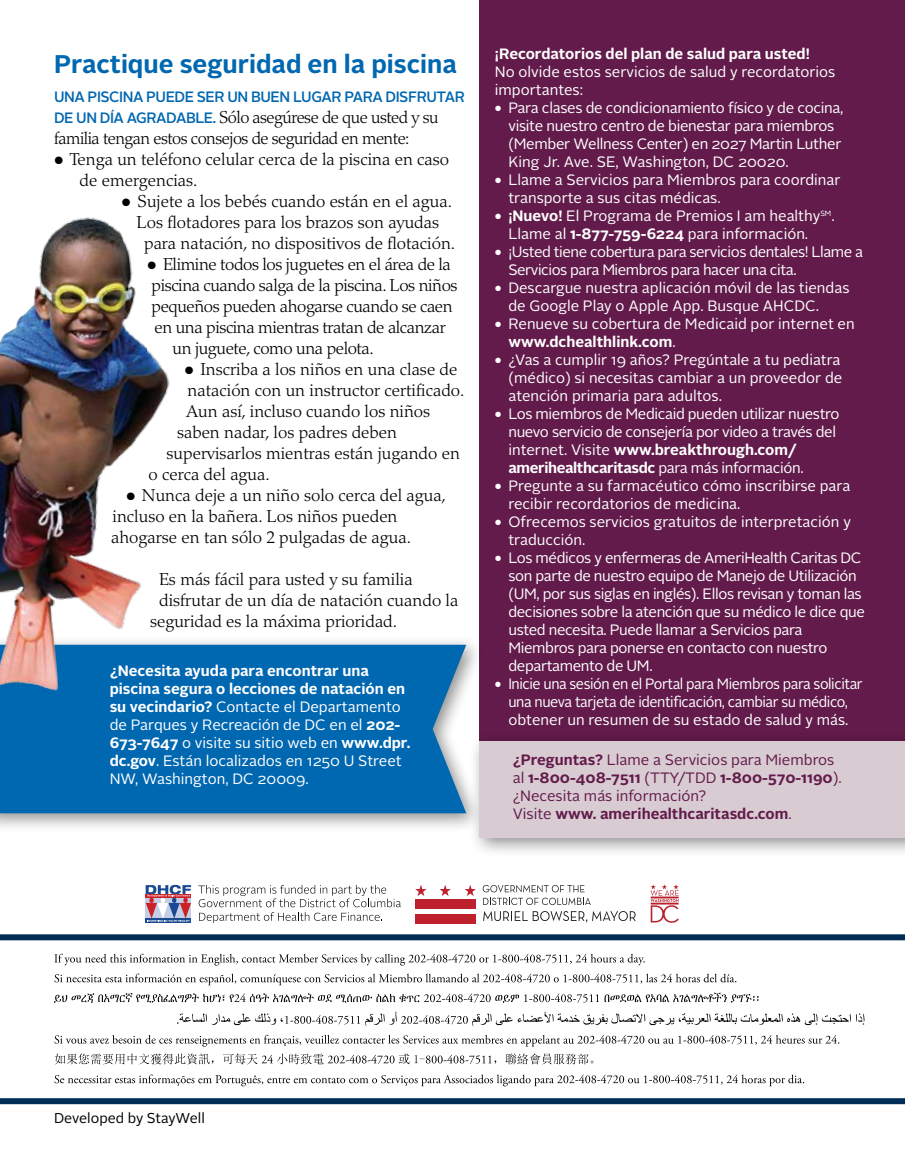
<style>
.page{position:relative;width:905px;height:1175px;background:#fff}
.page>*{position:absolute;margin:0;border:0;box-sizing:border-box;transform-origin:0 0}
.t1{font:700 25.5px "Alright Sans";color:#0067b1}
.t2{font:300 17.25px/21px "Palatino LT Std";color:#000}
.t3{font:300 17.25px "Palatino LT Std";letter-spacing:-.025em;color:#000}
.t4{font:300 17.25px/21px "Palatino LT Std";letter-spacing:-.03em;color:#000}
.t5{font:15px/18px "Alright Sans";color:#fff}
.t6{font:15px/18px "Alright Sans";letter-spacing:-.02em;color:#fff}
.t7{font:15px/18px "Alright Sans";letter-spacing:-.02em;color:#fff;text-align:center;scale:.96 1}
.t8{font:15px/18px "Alright Sans";color:#621b4b}
.t9{font:500 15px "Alright Sans";letter-spacing:-.03em;color:#0067b1}
.t10{font:700 15px "Alright Sans";color:#fff}
.t11{font:14.25px "Alright Sans";color:#000}
.s1{font-family:"Alright Sans";font-weight:500;font-size:15px;color:#0067b1}
.s2{font-family:"Alright Sans";font-weight:500;font-size:10.5px}
.s3{font-weight:700}
.s4{font-weight:500;font-size:7.5px}
</style>
<div class="page">
<div style="left:479px;top:0;width:425px;height:837px;background:#621b4b"></div>
<div style="left:0;top:634px;width:484px;height:199px;background:#000;opacity:.45"></div>
<div style="left:0;top:644px;width:466px;height:169px;background:#0067b1"></div>
<svg style="left:198px;top:884px;width:203px;height:39px"></svg>
<svg style="left:146px;top:921px;width:45px;height:2px"></svg>
<svg style="left:146px;top:884px;width:45px;height:37px"></svg>
<svg style="left:415px;top:885px;width:11px;height:11px"></svg>
<svg style="left:439px;top:885px;width:12px;height:11px"></svg>
<svg style="left:464px;top:885px;width:12px;height:11px"></svg>
<div style="left:415px;top:900px;width:60px;height:9px;background:#be202e"></div>
<div style="left:415px;top:914px;width:60px;height:9px;background:#be202e"></div>
<svg style="left:483px;top:911px;width:152px;height:11px"></svg>
<svg style="left:482px;top:885px;width:108px;height:20px"></svg>
<svg style="left:650px;top:884px;width:28px;height:39px"></svg>
<svg style="left:54px;top:1074px;width:750px;height:12px"></svg>
<svg style="left:55px;top:1053px;width:538px;height:11px"></svg>
<svg style="left:54px;top:1034px;width:785px;height:12px"></svg>
<svg style="left:177px;top:1011px;width:687px;height:15px"></svg>
<svg style="left:54px;top:992px;width:704px;height:11px"></svg>
<svg style="left:54px;top:973px;width:682px;height:12px"></svg>
<svg style="left:54px;top:953px;width:590px;height:12px"></svg>
<div style="left:0;top:1098px;width:904px;height:6px;background:#002d56"></div>
<div style="left:0;top:934px;width:904px;height:6px;background:#002d56"></div>
<img style="left:0;top:217px;width:178px;height:479px">
<div style="left:468px;top:730px;width:436px;height:127px;background:#000;opacity:.45"></div>
<div style="left:479px;top:741px;width:425px;height:96px;background:#d9cbd2"></div>
<h1 class="t1" style="left:54px;top:47px;width:404px">Practique seguridad en la piscina</h1>
<p class="t9" style="left:54px;top:86px;width:412px">UNA PISCINA PUEDE SER UN BUEN LUGAR PARA DISFRUTAR</p>
<p class="t4" style="left:54px;top:107px;width:386px"><span class="s1">DE UN DÍA AGRADABLE.</span> Sólo asegúrese de que usted y su familia tengan estos consejos de seguridad en mente:</p>
<p class="t2" style="left:80px;top:149px;width:371px;text-indent:-26px"><span class="s2">●</span> Tenga un teléfono celular cerca de la piscina en caso de emergencias.</p>
<p class="t2" style="left:122px;top:191px;width:332px"><span class="s2">●</span> Sujete a los bebés cuando están en el agua.</p>
<p class="t2" style="left:136px;top:212px;width:304px">Los flotadores para los brazos son ayudas</p>
<p class="t2" style="left:144px;top:233px;width:313px">para natación, no dispositivos de flotación.</p>
<p class="t3" style="left:147px;top:254px;width:305px"><span class="s2">●</span> Elimine todos los juguetes en el área de la</p>
<p class="t3" style="left:151px;top:275px;width:307px">piscina cuando salga de la piscina. Los niños</p>
<p class="t3" style="left:151px;top:296px;width:302px">pequeños pueden ahogarse cuando se caen</p>
<p class="t3" style="left:154px;top:317px;width:293px">en una piscina mientras tratan de alcanzar</p>
<p class="t3" style="left:172px;top:338px;width:203px">un juguete, como una pelota.</p>
<p class="t2" style="left:184px;top:359px;width:274px"><span class="s2">●</span> Inscriba a los niños en una clase de</p>
<p class="t2" style="left:188px;top:380px;width:278px">natación con un instructor certificado.</p>
<p class="t2" style="left:186px;top:401px;width:246px">Aun así, incluso cuando los niños</p>
<p class="t2" style="left:177px;top:422px;width:221px">saben nadar, los padres deben</p>
<p class="t2" style="left:166px;top:443px;width:295px">supervisarlos mientras están jugando en</p>
<p class="t2" style="left:149px;top:464px;width:123px">o cerca del agua.</p>
<p class="t2" style="left:111px;top:485px;width:336px;text-indent:15px"><span class="s2">●</span> Nunca deje a un niño solo cerca del agua, incluso en la bañera. Los niños pueden ahogarse en tan sólo 2 pulgadas de agua.</p>
<p class="t2" style="left:159px;top:569px;width:255px">Es más fácil para usted y su familia</p>
<p class="t2" style="left:159px;top:590px;width:301px">disfrutar de un día de natación cuando la</p>
<p class="t2" style="left:150px;top:611px;width:249px">seguridad es la máxima prioridad.</p>
<p class="t5" style="left:110px;top:662px;width:302px"><span class="s3">¿Necesita ayuda para encontrar una piscina segura o lecciones de natación en su vecindario?</span> Contacte el Departamento de Parques y Recreación de DC en el <span class="s3">202- 673-7647</span> o visite su sitio web en <span class="s3">www.dpr. dc.gov</span>. Están localizados en 1250 U Street NW, Washington, DC 20009.</p>
<p class="t10" style="left:495px;top:43px;width:316px">¡Recordatorios del plan de salud para usted!</p>
<p class="t5" style="left:495px;top:63px;width:342px">No olvide estos servicios de salud y recordatorios importantes:</p>
<p class="t6" style="left:508px;top:99px;width:336px;text-indent:-14px"><span class="s4">●</span> Para clases de condicionamiento físico y de cocina, visite nuestro centro de bienestar para miembros (Member Wellness Center) en 2027 Martin Luther King Jr. Ave. SE, Washington, DC 20020.</p>
<p class="t5" style="left:508px;top:171px;width:334px;text-indent:-14px"><span class="s4">●</span> Llame a Servicios para Miembros para coordinar transporte a sus citas médicas.</p>
<p class="t5" style="left:508px;top:207px;width:328px;text-indent:-13px"><span class="s4">●</span> <span class="s3">¡Nuevo!</span> El Programa de Premios I am healthy<sup>SM</sup>.<br>Llame al <span class="s3">1-877-759-6224</span> para información.</p>
<p class="t6" style="left:508px;top:243px;width:356px;text-indent:-14px"><span class="s4">●</span> ¡Usted tiene cobertura para servicios dentales! Llame a<br>Servicios para Miembros para hacer una cita.</p>
<p class="t5" style="left:508px;top:279px;width:342px;text-indent:-14px"><span class="s4">●</span> Descargue nuestra aplicación móvil de las tiendas de Google Play o Apple App. Busque AHCDC.</p>
<p class="t5" style="left:508px;top:315px;width:348px;text-indent:-14px"><span class="s4">●</span> Renueve su cobertura de Medicaid por internet en <span class="s3">www.dchealthlink.com</span>.</p>
<p class="t5" style="left:508px;top:351px;width:335px;text-indent:-14px"><span class="s4">●</span> ¿Vas a cumplir 19 años? Pregúntale a tu pediatra (médico) si necesitas cambiar a un proveedor de atención primaria para adultos.</p>
<p class="t6" style="left:508px;top:405px;width:332px;text-indent:-14px"><span class="s4">●</span> Los miembros de Medicaid pueden utilizar nuestro nuevo servicio de consejería por video a través del internet. Visite <span class="s3">www.breakthrough.com/ amerihealthcaritasdc</span> para más información.</p>
<p class="t5" style="left:508px;top:477px;width:343px;text-indent:-14px"><span class="s4">●</span> Pregunte a su farmacéutico cómo inscribirse para recibir recordatorios de medicina.</p>
<p class="t5" style="left:508px;top:513px;width:344px;text-indent:-14px"><span class="s4">●</span> Ofrecemos servicios gratuitos de interpretación y traducción.</p>
<p class="t6" style="left:508px;top:549px;width:358px;text-indent:-14px"><span class="s4">●</span> Los médicos y enfermeras de AmeriHealth Caritas DC son parte de nuestro equipo de Manejo de Utilización (UM, por sus siglas en inglés). Ellos revisan y toman las decisiones sobre la atención que su médico le dice que usted necesita. Puede llamar a Servicios para Miembros para ponerse en contacto con nuestro departamento de UM.</p>
<p class="t7" style="left:495px;top:675px;width:384px"><span class="s4">●</span> Inicie una sesión en el Portal para Miembros para solicitar una nueva tarjeta de identificación, cambiar su médico, obtener un resumen de su estado de salud y más.</p>
<p class="t8" style="left:512px;top:751px;width:330px"><span class="s3">¿Preguntas?</span> Llame a Servicios para Miembros al <span class="s3">1-800-408-7511</span> (TTY/TDD <span class="s3">1-800-570-1190</span>). ¿Necesita más información?<br>Visite <span class="s3">www. amerihealthcaritasdc.com</span>.</p>
<p class="t11" style="left:54px;top:1108px;width:152px">Developed by StayWell</p>
</div>
